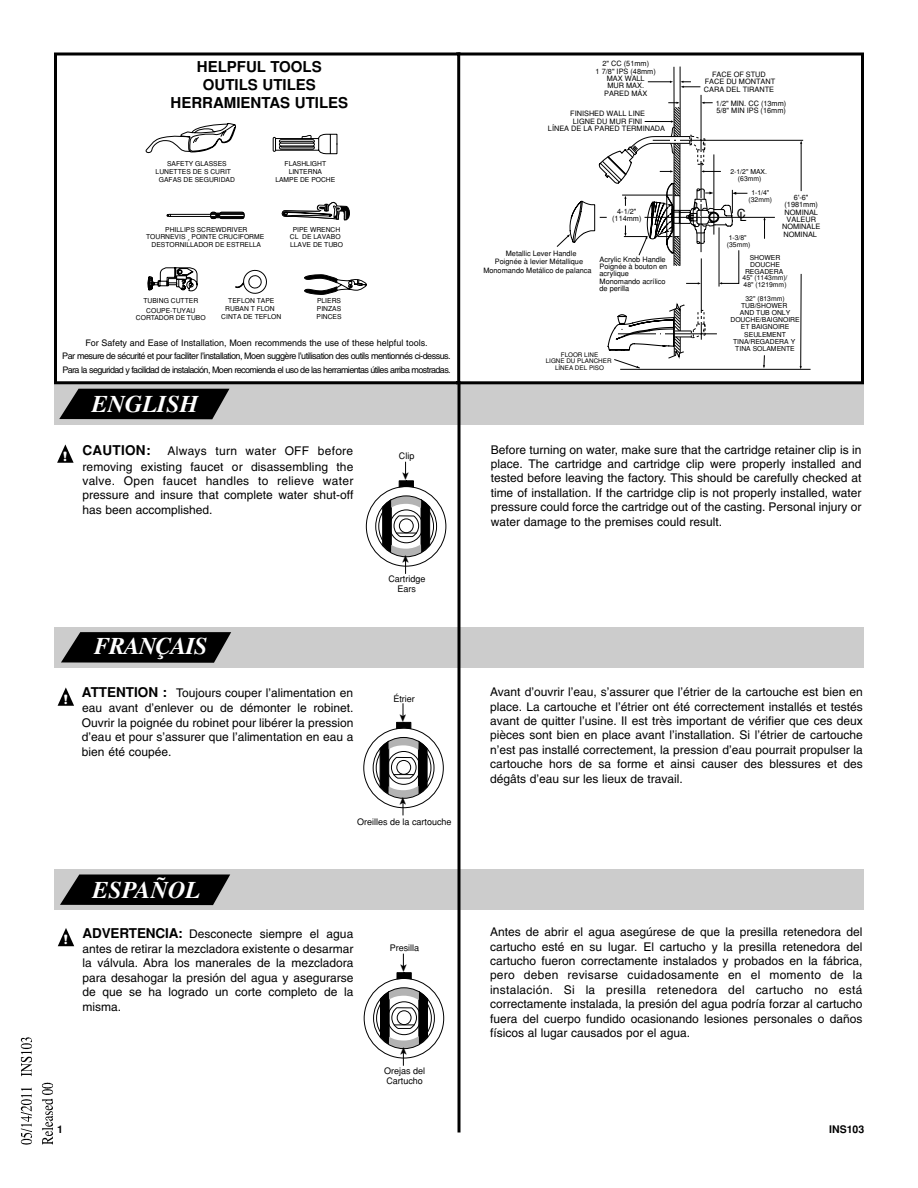
<style>
.page{position:relative;width:918px;height:1188px;background:#fff}
.page>*{position:absolute;margin:0;border:0;box-sizing:border-box;transform-origin:0 0}
.t1{font:italic 700 24px "Times";color:#fff}
.t2{font:italic 700 24px "Times";letter-spacing:-.04em;color:#fff}
.t3{font:700 15px/18px "Helvetica";color:#000;text-align:center}
.t4{font:700 13.5px "Helvetica";letter-spacing:.02em;color:#000}
.t5{font:12.6px "Helvetica";color:#000}
.t6{font:12px/14.4px "Helvetica";color:#000;text-align:justify}
.t7{font:700 10.8px "Aachen";color:#fff}
.t8{font:700 10.5px "Helvetica";color:#000}
.t9{font:9px/13.5px "Helvetica";letter-spacing:-.055em;color:#000;text-align:center}
.t10{font:9px/10.5px "Helvetica";color:#000;text-align:center}
.t11{font:7.35px/7.4px "Helvetica";color:#000;text-align:center}
.t12{font:6.9px/7.2px "Helvetica";color:#000;text-align:center}
.t13{font:6.75px/7.9px "Helvetica";color:#000;text-align:center}
.t14{font:6.3px/6.3px "Helvetica";color:#000;text-align:center}
.s1{font-weight:700;font-size:13.5px}
</style>
<div class="page">
<div style="left:54px;top:384px;width:810px;height:40px;background:#ccc"></div>
<div style="left:54px;top:628px;width:810px;height:40px;background:#ccc"></div>
<div style="left:54px;top:869px;width:810px;height:40px;background:#ccc"></div>
<svg style="left:60px;top:874px;width:170px;height:31px;background:#181818"></svg>
<svg style="left:61px;top:632px;width:170px;height:31px;background:#181818"></svg>
<svg style="left:59px;top:389px;width:171px;height:30px;background:#161616"></svg>
<hr style="left:458px;top:52px;width:2px;height:1080px;background:#000">
<svg style="left:57px;top:444px;width:17px;height:19px"></svg>
<svg style="left:58px;top:687px;width:16px;height:19px"></svg>
<svg style="left:58px;top:928px;width:16px;height:18px"></svg>
<svg style="left:763px;top:355px;width:2px;height:13px"></svg>
<hr style="left:674px;top:67px;width:1px;height:70px;background:#000">
<hr style="left:680px;top:67px;width:1px;height:70px;background:#000">
<hr style="left:653px;top:140px;width:150px;height:1px;background:#000">
<svg style="left:763px;top:218px;width:3px;height:21px"></svg>
<hr style="left:800px;top:274px;width:1px;height:93px;background:#000">
<hr style="left:801px;top:143px;width:1px;height:48px;background:#000">
<hr style="left:620px;top:369px;width:191px;height:1px;background:#000">
<hr style="left:701px;top:258px;width:1px;height:82px;background:#000">
<hr style="left:618px;top:334px;width:99px;height:1px;background:#000">
<svg style="left:680px;top:81px;width:20px;height:7px"></svg>
<svg style="left:648px;top:81px;width:25px;height:2px"></svg>
<svg style="left:607px;top:303px;width:99px;height:65px"></svg>
<hr style="left:645px;top:217px;width:130px;height:1px;background:#000">
<svg style="left:557px;top:95px;width:190px;height:192px"></svg>
<div style="left:456px;top:52px;width:408px;height:332px;border:3px solid #000"></div>
<svg style="left:145px;top:123px;width:91px;height:30px"></svg>
<svg style="left:273px;top:134px;width:64px;height:20px"></svg>
<svg style="left:282px;top:202px;width:68px;height:18px"></svg>
<svg style="left:147px;top:212px;width:120px;height:82px"></svg>
<svg style="left:304px;top:275px;width:63px;height:20px"></svg>
<div style="left:54px;top:52px;width:406px;height:332px;border:3px solid #000"></div>
<svg style="left:21px;top:1088px;width:11px;height:57px"></svg>
<svg style="left:21px;top:1037px;width:11px;height:39px"></svg>
<svg style="left:42px;top:1083px;width:11px;height:62px"></svg>
<svg style="left:366px;top:462px;width:80px;height:112px"></svg>
<svg style="left:363px;top:703px;width:81px;height:112px"></svg>
<svg style="left:364px;top:954px;width:80px;height:112px"></svg>
<p class="t3" style="left:171px;top:59px;width:179px">HELPFUL TOOLS<br>OUTILS UTILES<br>HERRAMIENTAS UTILES</p>
<p class="t13" style="left:156px;top:161px;width:81px">SAFETY GLASSES<br>LUNETTES DE S CURIT<br>GAFAS DE SEGURIDAD</p>
<p class="t13" style="left:275px;top:161px;width:62px">FLASHLIGHT<br>LINTERNA<br>LAMPE DE POCHE</p>
<p class="t13" style="left:146px;top:226px;width:120px">PHILLIPS SCREWDRIVER<br>TOURNEVIS ¸ POINTE CRUCIFORME<br>DESTORNILLADOR DE ESTRELLA</p>
<p class="t13" style="left:290px;top:226px;width:55px">PIPE WRENCH<br>CL DE LAVABO<br>LLAVE DE TUBO</p>
<p class="t13" style="left:143px;top:296px;width:56px;line-height:9.6px">TUBING CUTTER<br>COUPE-TUYAU</p>
<p class="t13" style="left:136px;top:315px;width:71px">CORTADOR DE TUBO</p>
<p class="t13" style="left:221px;top:297px;width:62px">TEFLON TAPE<br>RUBAN T FLON<br>CINTA DE TEFLON</p>
<p class="t13" style="left:317px;top:297px;width:27px;text-align:justify">PLIERS PINZAS PINCES</p>
<p class="t9" style="left:62px;top:337px;width:390px">For Safety and Ease of Installation, Moen recommends the use of these helpful tools.<br>Par mesure de sécurité et pour faciliter l’installation, Moen suggère l’utilisation des outils mentionnés ci-dessus.<br>Para la seguridad y facilidad de instalación, Moen recomienda el uso de las herramientas útiles arriba mostradas.</p>
<p class="t7" style="left:63px;top:451px;width:6px">!</p>
<h1 class="t1" style="left:92px;top:395px;width:108px">ENGLISH</h1>
<p class="t4" style="left:82px;top:446px;width:70px">CAUTION:</p>
<p class="t6" style="left:82px;top:445px;width:272px;text-indent:85px">Always turn water OFF before removing existing faucet or disassembling the valve. Open faucet handles to relieve water pressure and insure that complete water shut-off has been accomplished.</p>
<p class="t7" style="left:63px;top:694px;width:6px">!</p>
<h1 class="t2" style="left:94px;top:637px;width:115px">FRANÇAIS</h1>
<p class="t6" style="left:82px;top:687px;width:273px"><span class="s1">ATTENTION :</span> Toujours couper l’alimentation en eau avant d’enlever ou de démonter le robinet.<br>Ouvrir la poignée du robinet pour libérer la pression d’eau et pour s’assurer que l’alimentation en eau a bien été coupée.</p>
<p class="t9" style="left:399px;top:450px;width:17px">Clip</p>
<p class="t10" style="left:388px;top:574px;width:39px">Cartridge<br>Ears</p>
<p class="t9" style="left:393px;top:693px;width:23px">Étrier</p>
<p class="t10" style="left:357px;top:817px;width:96px">Oreilles de la cartouche</p>
<p class="t7" style="left:64px;top:935px;width:6px">!</p>
<h1 class="t1" style="left:93px;top:881px;width:109px">ESPAÑOL</h1>
<p class="t6" style="left:82px;top:928px;width:272px"><span class="s1">ADVERTENCIA:</span> Desconecte siempre el agua antes de retirar la mezcladora existente o desarmar la válvula. Abra los manerales de la mezcladora para desahogar la presión del agua y asegurarse de que se ha logrado un corte completo de la misma.</p>
<p class="t10" style="left:390px;top:943px;width:31px">Presilla</p>
<p class="t8" style="left:57px;top:1126px;width:7px">1</p>
<p class="t10" style="left:384px;top:1066px;width:43px;text-align:left">Orejas del<br>Cartucho</p>
<p class="t11" style="left:596px;top:61px;width:62px">2" CC (51mm)<br>1 7/8" IPS (48mm)<br>MAX WALL<br>MUR MAX.<br>PARED MÁX</p>
<p class="t11" style="left:548px;top:111px;width:119px">FINISHED WALL LINE<br>LIGNE DU MUR FINI<br>LÍNEA DE LA PARED TERMINADA</p>
<p class="t11" style="left:704px;top:71px;width:73px">FACE OF STUD<br>FACE DU MONTANT<br>CARA DEL TIRANTE</p>
<p class="t11" style="left:716px;top:100px;width:72px;text-align:left">1/2" MIN. CC (13mm)<br>5/8" MIN IPS (16mm)</p>
<p class="t12" style="left:730px;top:169px;width:38px;line-height:6.8px">2-1/2" MAX. (63mm)</p>
<p class="t12" style="left:749px;top:190px;width:25px;line-height:6.8px">1-1/4" (32mm)</p>
<p class="t11" style="left:612px;top:208px;width:31px">4-1/2" (114mm)</p>
<p class="t5" style="left:737px;top:210px;width:11px">CL</p>
<p class="t12" style="left:727px;top:235px;width:25px;line-height:6.8px;text-align:left">1-3/8" (35mm)</p>
<p class="t11" style="left:782px;top:194px;width:40px">6'-6" (1981mm)<br>NOMINAL<br>VALEUR<br>NOMINALE<br>NOMINAL</p>
<p class="t11" style="left:506px;top:250px;width:72px">Metallic Lever Handle</p>
<p class="t11" style="left:495px;top:259px;width:90px">Poignée à levier Métallique</p>
<p class="t11" style="left:483px;top:267px;width:110px">Monomando Metálico de palanca</p>
<p class="t11" style="left:600px;top:256px;width:69px;text-align:left">Acrylic Knob Handle<br>Poignée à bouton en acrylique<br>Monomando acrílico de perilla</p>
<p class="t14" style="left:546px;top:352px;width:67px">FLOOR LINE<br>LIGNE DU PLANCHER<br>LÍNEA DEL PISO</p>
<p class="t12" style="left:743px;top:255px;width:46px">SHOWER<br>DOUCHE<br>REGADERA<br>45" (1143mm)/<br>48" (1219mm)</p>
<p class="t12" style="left:730px;top:296px;width:71px">32" (813mm)<br>TUB/SHOWER<br>AND TUB ONLY<br>DOUCHE/BAIGNOIRE<br>ET BAIGNOIRE<br>SEULEMENT<br>TINA/REGADERA Y<br>TINA SOLAMENTE</p>
<p class="t6" style="left:491px;top:443px;width:372px">Before turning on water, make sure that the cartridge retainer clip is in place. The cartridge and cartridge clip were properly installed and tested before leaving the factory. This should be carefully checked at time of installation. If the cartridge clip is not properly installed, water pressure could force the cartridge out of the casting. Personal injury or water damage to the premises could result.</p>
<p class="t6" style="left:490px;top:686px;width:374px">Avant d’ouvrir l’eau, s’assurer que l’étrier de la cartouche est bien en place. La cartouche et l’étrier ont été correctement installés et testés avant de quitter l’usine. Il est très important de vérifier que ces deux pièces sont bien en place avant l’installation. Si l’étrier de cartouche n’est pas installé correctement, la pression d’eau pourrait propulser la cartouche hors de sa forme et ainsi causer des blessures et des dégâts d’eau sur les lieux de travail.</p>
<p class="t6" style="left:490px;top:926px;width:374px">Antes de abrir el agua asegúrese de que la presilla retenedora del cartucho esté en su lugar. El cartucho y la presilla retenedora del cartucho fueron correctamente instalados y probados en la fábrica, pero deben revisarse cuidadosamente en el momento de la instalación. Si la presilla retenedora del cartucho no está correctamente instalada, la presión del agua podría forzar al cartucho fuera del cuerpo fundido ocasionando lesiones personales o daños físicos al lugar causados por el agua.</p>
<p class="t8" style="left:829px;top:1126px;width:37px">INS103</p>
</div>
